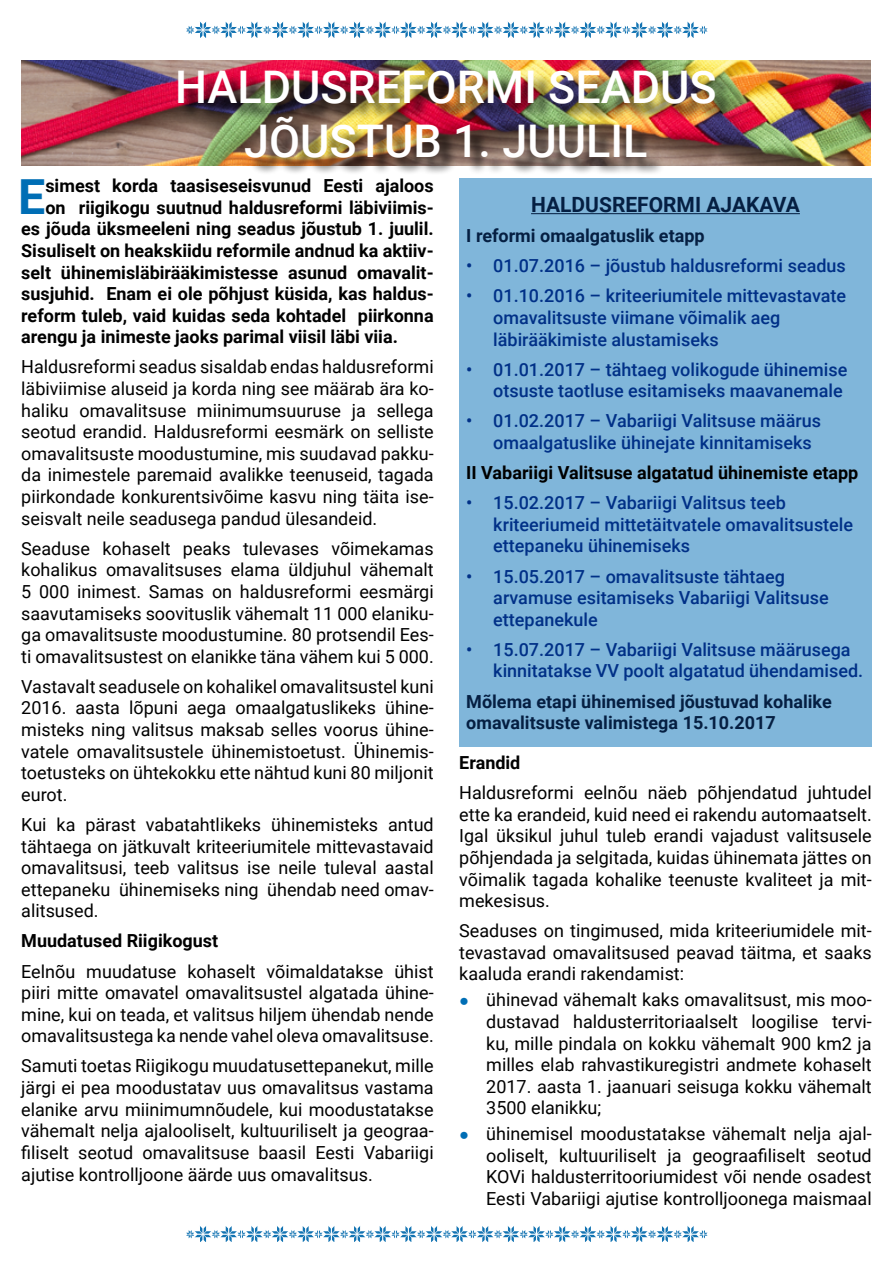
<style>
.page{position:relative;width:893px;height:1263px;background:#fff}
.page>*{position:absolute;margin:0;border:0;box-sizing:border-box;transform-origin:0 0}
.t1{font:700 48.45px "Roboto";color:#006eb5}
.t2{font:500 45px/54px "Roboto";color:#fff;text-align:center}
.t3{font:700 21px "Roboto";color:#051f42}
.t4{font:18px/21.6px "Roboto";color:#000;text-align:justify}
.t5{font:500 18px/21.6px "Roboto";color:#003087}
.t6{font:700 18px "Roboto";color:#000}
.t7{font:700 18px/21.6px "Roboto";color:#051f42}
.s1{font-family:"Arial";font-weight:700;font-size:16.5px;color:#006eb5}
</style>
<div class="page">
<img style="left:21px;top:60px;width:849px;height:105px">
<svg style="left:186px;top:1226px;width:521px;height:16px"></svg>
<svg style="left:186px;top:21px;width:521px;height:16px"></svg>
<div style="left:180px;top:74px;width:553px;height:101px;background:#000;opacity:.75"></div>
<div style="left:459px;top:179px;width:413px;height:568px;background:#80b6da"></div>
<hr style="left:531px;top:213px;width:269px;height:1px;background:#051f42">
<h2 class="t2" style="left:175px;top:58px;width:543px">HALDUSREFORMI SEADUS<br>JÕUSTUB 1. JUULIL</h2>
<h1 class="t1" style="left:18px;top:163px;width:29px">E</h1>
<p class="t6" style="left:45px;top:173px;width:390px">simest korda taasiseseisvunud Eesti ajaloos</p>
<p class="t6" style="left:45px;top:195px;width:390px">on riigikogu suutnud haldusreformi läbiviimis-</p>
<p class="t6" style="left:21px;top:216px;width:414px">es jõuda üksmeeleni ning seadus jõustub 1. juulil.</p>
<p class="t6" style="left:21px;top:238px;width:414px">Sisuliselt on heakskiidu reformile andnud ka aktiiv-</p>
<p class="t6" style="left:21px;top:259px;width:414px">selt ühinemisläbirääkimistesse asunud omavalit-</p>
<p class="t6" style="left:21px;top:281px;width:414px">susjuhid. Enam ei ole põhjust küsida, kas haldus-</p>
<p class="t6" style="left:21px;top:303px;width:414px">reform tuleb, vaid kuidas seda kohtadel piirkonna</p>
<p class="t6" style="left:21px;top:324px;width:378px">arengu ja inimeste jaoks parimal viisil läbi viia.</p>
<p class="t4" style="left:21px;top:356px;width:414px">Haldusreformi seadus sisaldab endas haldusreformi läbiviimise aluseid ja korda ning see määrab ära ko&shy;haliku omavalitsuse miinimumsuuruse ja sellega seotud erandid. Haldusreformi eesmärk on selliste omavalitsuste moodustumine, mis suudavad pakku&shy;da inimestele paremaid avalikke teenuseid, tagada piirkondade konkurentsivõime kasvu ning täita ise&shy;seisvalt neile seadusega pandud ülesandeid.</p>
<p class="t4" style="left:21px;top:537px;width:414px">Seaduse kohaselt peaks tulevases võimekamas kohalikus omavalitsuses elama üldjuhul vähemalt 5 000 inimest. Samas on haldusreformi eesmärgi saavutamiseks soovituslik vähemalt 11 000 elaniku&shy;ga omavalitsuste moodustumine. 80 protsendil Ees&shy;ti omavalitsustest on elanikke täna vähem kui 5 000.</p>
<p class="t4" style="left:21px;top:675px;width:414px">Vastavalt seadusele on kohalikel omavalitsustel kuni 2016. aasta lõpuni aega omaalgatuslikeks ühine&shy;misteks ning valitsus maksab selles voorus ühine&shy;vatele omavalitsustele ühinemistoetust. Ühinemis&shy;toetusteks on ühtekokku ette nähtud kuni 80 miljonit eurot.</p>
<p class="t4" style="left:21px;top:813px;width:414px">Kui ka pärast vabatahtlikeks ühinemisteks antud tähtaega on jätkuvalt kriteeriumitele mittevastavaid omavalitsusi, teeb valitsus ise neile tuleval aastal ettepaneku ühinemiseks ning ühendab need omav&shy;alitsused.</p>
<p class="t6" style="left:21px;top:928px;width:199px">Muudatused Riigikogust</p>
<p class="t4" style="left:21px;top:960px;width:414px">Eelnõu muudatuse kohaselt võimaldatakse ühist piiri mitte omavatel omavalitsustel algatada ühine&shy;mine, kui on teada, et valitsus hiljem ühendab nende omavalitsustega ka nende vahel oleva omavalitsuse.</p>
<p class="t4" style="left:21px;top:1054px;width:414px">Samuti toetas Riigikogu muudatusettepanekut, mille järgi ei pea moodustatav uus omavalitsus vastama elanike arvu miinimumnõudele, kui moodustatakse vähemalt nelja ajalooliselt, kultuuriliselt ja geograa&shy;filiselt seotud omavalitsuse baasil Eesti Vabariigi ajutise kontrolljoone äärde uus omavalitsus.</p>
<p class="t3" style="left:531px;top:190px;width:270px">HALDUSREFORMI AJAKAVA</p>
<p class="t7" style="left:466px;top:224px;width:240px">I reformi omaalgatuslik etapp</p>
<p class="t5" style="left:466px;top:254px;width:381px">• 01.07.2016 – jõustub haldusreformi seadus</p>
<p class="t5" style="left:493px;top:285px;width:355px;text-indent:-27px">• 01.10.2016 – kriteeriumitele mittevastavate omavalitsuste viimane võimalik aeg läbirääkimiste alustamiseks</p>
<p class="t5" style="left:466px;top:358px;width:383px;text-align:right">• 01.01.2017 – tähtaeg volikogude ühinemise otsuste taotluse esitamiseks maavanemale</p>
<p class="t5" style="left:493px;top:410px;width:329px;text-indent:-27px">• 01.02.2017 – Vabariigi Valitsuse määrus omaalgatuslike ühinejate kinnitamiseks</p>
<p class="t6" style="left:466px;top:460px;width:394px">II Vabariigi Valitsuse algatatud ühinemiste etapp</p>
<p class="t5" style="left:493px;top:491px;width:361px;text-indent:-27px">• 15.02.2017 – Vabariigi Valitsus teeb kriteeriumeid mittetäitvatele omavalitsustele ettepaneku ühinemiseks</p>
<p class="t5" style="left:493px;top:565px;width:337px;text-indent:-27px">• 15.05.2017 – omavalitsuste tähtaeg arvamuse esitamiseks Vabariigi Valitsuse ettepanekule</p>
<p class="t5" style="left:493px;top:638px;width:371px;text-indent:-27px">• 15.07.2017 – Vabariigi Valitsuse määrusega kinnitatakse VV poolt algatatud ühendamised.</p>
<p class="t7" style="left:466px;top:690px;width:367px">Mõlema etapi ühinemised jõustuvad kohalike omavalitsuste valimistega 15.10.2017</p>
<p class="t6" style="left:459px;top:750px;width:63px">Erandid</p>
<p class="t4" style="left:459px;top:781px;width:414px">Haldusreformi eelnõu näeb põhjendatud juhtudel ette ka erandeid, kuid need ei rakendu automaatselt.<br>Igal üksikul juhul tuleb erandi vajadust valitsusele põhjendada ja selgitada, kuidas ühinemata jättes on võimalik tagada kohalike teenuste kvaliteet ja mit&shy;mekesisus.</p>
<p class="t4" style="left:459px;top:919px;width:414px">Seaduses on tingimused, mida kriteeriumidele mit&shy;tevastavad omavalitsused peavad täitma, et saaks kaaluda erandi rakendamist:</p>
<p class="t4" style="left:486px;top:988px;width:387px;text-indent:-27px"><span class="s1">●</span> ühinevad vähemalt kaks omavalitsust, mis moo&shy;dustavad haldusterritoriaalselt loogilise tervi&shy;ku, mille pindala on kokku vähemalt 900 km2 ja milles elab rahvastikuregistri andmete kohaselt 2017. aasta 1. jaanuari seisuga kokku vähemalt 3500 elanikku;</p>
<p class="t4" style="left:486px;top:1122px;width:387px;text-indent:-27px"><span class="s1">●</span> ühinemisel moodustatakse vähemalt nelja ajal&shy;ooliselt, kultuuriliselt ja geograafiliselt seotud KOVi haldusterritooriumidest või nende osadest Eesti Vabariigi ajutise kontrolljoonega maismaal</p>
</div>
